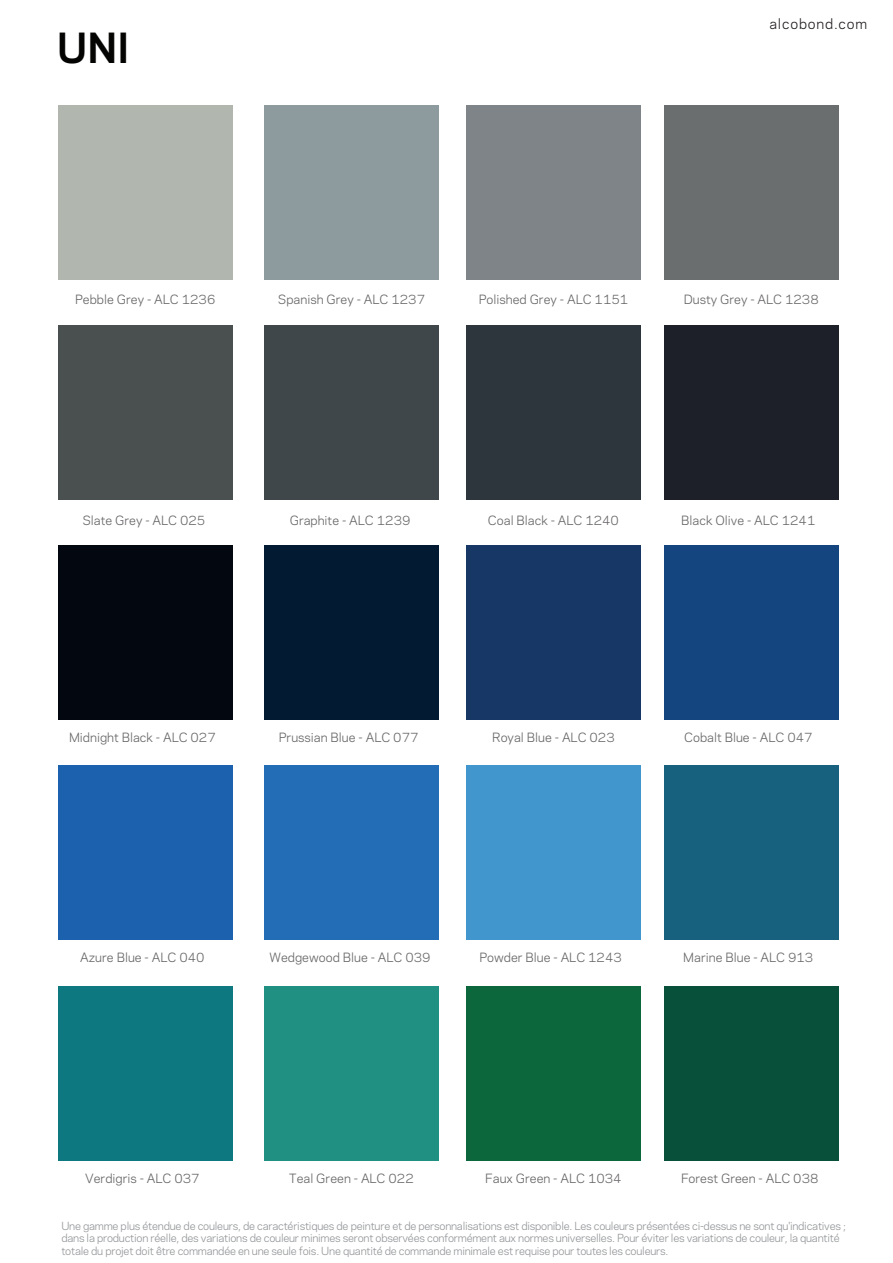
<style>
.page{position:relative;width:893px;height:1263px;background:#fff}
.page>*{position:absolute;margin:0;border:0;box-sizing:border-box;transform-origin:0 0}
.t1{font:700 39px "Galaxie Polaris";color:#040503}
.t2{font:13.5px "Galaxie Polaris";letter-spacing:.06em;color:#231f20}
.t3{font:12px "Galaxie Polaris";color:#666466}
.t4{font:10.5px/12.6px "Galaxie Polaris";letter-spacing:-.02em;color:#939598}
</style>
<div class="page">
<div style="left:466px;top:105px;width:175px;height:174px;background:#7e8487"></div>
<div style="left:264px;top:105px;width:175px;height:174px;background:#8d9a9e"></div>
<div style="left:58px;top:105px;width:174px;height:174px;background:#b1b7af"></div>
<div style="left:58px;top:325px;width:174px;height:175px;background:#4a5050"></div>
<div style="left:264px;top:325px;width:175px;height:175px;background:#3f474b"></div>
<div style="left:466px;top:325px;width:175px;height:175px;background:#2d363d"></div>
<div style="left:664px;top:325px;width:174px;height:175px;background:#1d2029"></div>
<div style="left:58px;top:545px;width:174px;height:174px;background:#030810"></div>
<div style="left:264px;top:545px;width:175px;height:174px;background:#031a33"></div>
<div style="left:664px;top:545px;width:174px;height:174px;background:#14457f"></div>
<div style="left:58px;top:765px;width:174px;height:174px;background:#1b61ae"></div>
<div style="left:264px;top:765px;width:175px;height:174px;background:#226db6"></div>
<div style="left:466px;top:765px;width:175px;height:174px;background:#4096cd"></div>
<div style="left:664px;top:765px;width:174px;height:174px;background:#17617f"></div>
<div style="left:58px;top:986px;width:174px;height:174px;background:#0e7881"></div>
<div style="left:264px;top:986px;width:175px;height:174px;background:#1f9081"></div>
<div style="left:466px;top:986px;width:175px;height:174px;background:#0c673d"></div>
<div style="left:664px;top:986px;width:174px;height:174px;background:#085039"></div>
<div style="left:466px;top:545px;width:175px;height:174px;background:#173867"></div>
<div style="left:664px;top:105px;width:174px;height:174px;background:#6a6e6f"></div>
<h1 class="t1" style="left:57px;top:19px;width:74px">UNI</h1>
<p class="t2" style="left:769px;top:14px;width:99px">alcobond.com</p>
<p class="t3" style="left:75px;top:290px;width:142px">Pebble Grey - ALC 1236</p>
<p class="t3" style="left:278px;top:290px;width:149px">Spanish Grey - ALC 1237</p>
<p class="t3" style="left:684px;top:290px;width:137px">Dusty Grey - ALC 1238</p>
<p class="t3" style="left:479px;top:290px;width:151px">Polished Grey - ALC 1151</p>
<p class="t3" style="left:82px;top:512px;width:124px">Slate Grey - ALC 025</p>
<p class="t3" style="left:488px;top:512px;width:133px">Coal Black - ALC 1240</p>
<p class="t3" style="left:290px;top:512px;width:122px">Graphite - ALC 1239</p>
<p class="t3" style="left:681px;top:512px;width:136px">Black Olive - ALC 1241</p>
<p class="t3" style="left:69px;top:729px;width:148px">Midnight Black - ALC 027</p>
<p class="t3" style="left:279px;top:729px;width:141px">Prussian Blue - ALC 077</p>
<p class="t3" style="left:492px;top:729px;width:124px">Royal Blue - ALC 023</p>
<p class="t3" style="left:684px;top:729px;width:130px">Cobalt Blue - ALC 047</p>
<p class="t3" style="left:80px;top:949px;width:126px">Azure Blue - ALC 040</p>
<p class="t3" style="left:270px;top:949px;width:163px">Wedgewood Blue - ALC 039</p>
<p class="t3" style="left:479px;top:949px;width:144px">Powder Blue - ALC 1243</p>
<p class="t3" style="left:683px;top:949px;width:132px">Marine Blue - ALC 913</p>
<p class="t3" style="left:85px;top:1170px;width:116px">Verdigris - ALC 037</p>
<p class="t3" style="left:289px;top:1170px;width:126px">Teal Green - ALC 022</p>
<p class="t3" style="left:681px;top:1170px;width:139px">Forest Green - ALC 038</p>
<p class="t4" style="left:61px;top:1219px;width:786px">Une gamme plus étendue de couleurs, de caractéristiques de peinture et de personnalisations est disponible. Les couleurs présentées ci-dessus ne sont qu'indicatives ; dans la production réelle, des variations de couleur minimes seront observées conformément aux normes universelles. Pour éviter les variations de couleur, la quantité totale du projet doit être commandée en une seule fois. Une quantité de commande minimale est requise pour toutes les couleurs.</p>
<p class="t3" style="left:485px;top:1170px;width:138px">Faux Green - ALC 1034</p>
</div>
